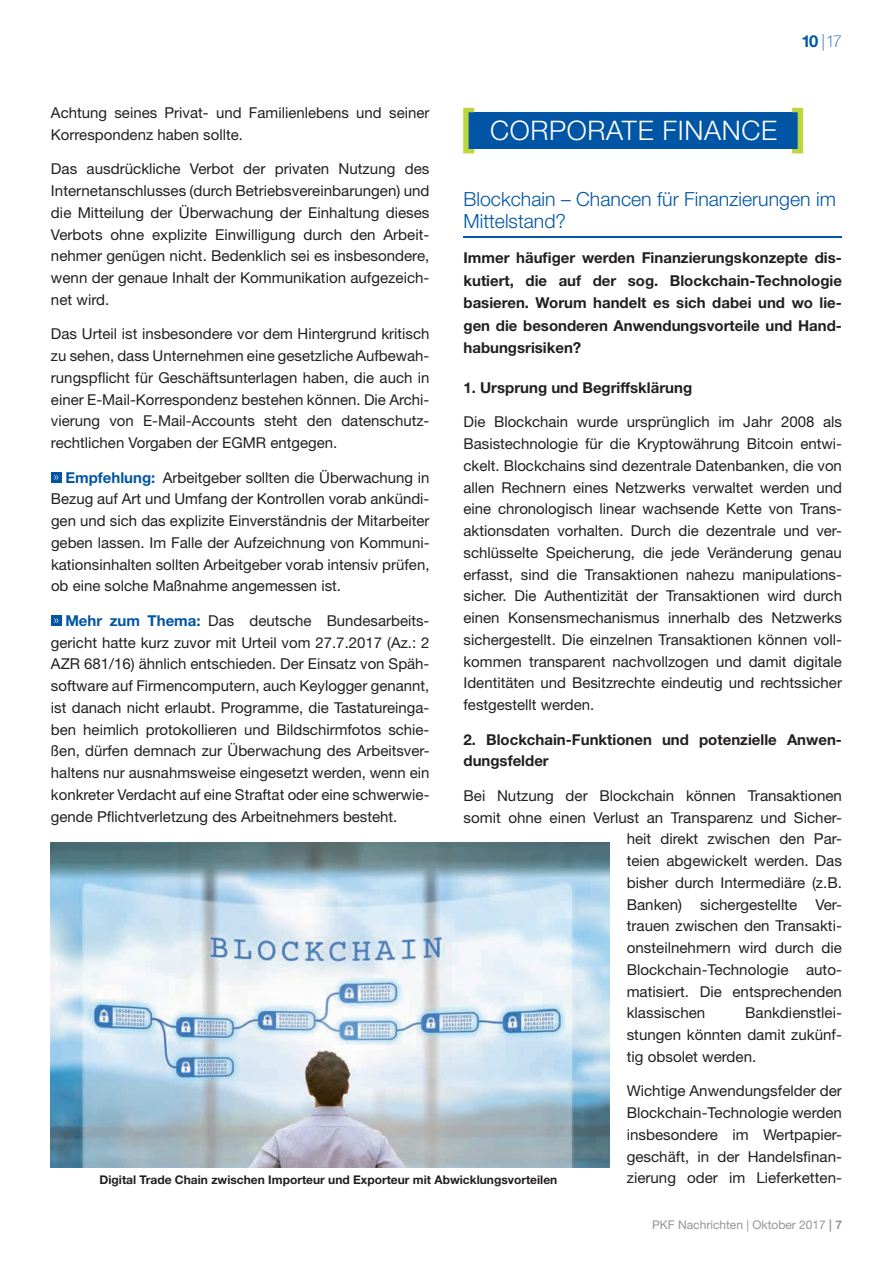
<style>
.page{position:relative;width:893px;height:1263px;background:#fff}
.page>*{position:absolute;margin:0;border:0;box-sizing:border-box;transform-origin:0 0}
.t1{font:300 27px "Helvetica Neue LT";letter-spacing:.025em;color:#fff}
.t2{font:300 19.5px/22.5px "Helvetica Neue LT";color:#0155a5}
.t3{font:100 16.5px "Helvetica Neue LT";color:#0155a5}
.t4{font:15px/21.8px "Helvetica Neue LT";color:#231f20;text-align:justify}
.t5{font:700 15px/22.5px "Helvetica Neue LT";color:#231f20;text-align:justify}
.t6{font:700 12px "Helvetica Neue LT";color:#231f20}
.t7{font:12px "Helvetica Neue LT";color:#939598}
.s1{font-weight:700;color:#0155a5}
.s2{font-weight:700}
.s3{font-weight:500;font-size:49.5px;color:#bdd63e}
</style>
<div class="page">
<div style="left:51px;top:472px;width:11px;height:11px;background:#0155a5"></div>
<svg style="left:54px;top:475px;width:4px;height:5px"></svg>
<div style="left:51px;top:615px;width:11px;height:11px;background:#0155a5"></div>
<svg style="left:54px;top:618px;width:4px;height:5px"></svg>
<div style="left:468px;top:112px;width:333px;height:37px;background:#0155a5"></div>
<hr style="left:463px;top:237px;width:379px;height:1px;background:#0155a5">
<img style="left:51px;top:843px;width:559px;height:324px">
<p class="t4" style="left:51px;top:104px;width:380px">Achtung seines Privat- und Familienlebens und seiner<br>Korrespondenz haben sollte.</p>
<p class="t4" style="left:51px;top:160px;width:380px">Das ausdrückliche Verbot der privaten Nutzung des Internetanschlusses (durch Betriebsvereinbarungen) und die Mitteilung der Überwachung der Einhaltung dieses Verbots ohne explizite Einwilligung durch den Arbeit&shy;nehmer genügen nicht. Bedenklich sei es insbesondere, wenn der genaue Inhalt der Kommunikation aufgezeich&shy;net wird.</p>
<p class="t4" style="left:51px;top:325px;width:380px">Das Urteil ist insbesondere vor dem Hintergrund kritisch zu sehen, dass Unternehmen eine gesetzliche Aufbewah&shy;rungspflicht für Geschäftsunterlagen haben, die auch in einer E-Mail-Korrespondenz bestehen können. Die Archi&shy;vierung von E-Mail-Accounts steht den datenschutz&shy;rechtlichen Vorgaben der EGMR entgegen.</p>
<p class="t4" style="left:51px;top:468px;width:380px;text-indent:14px"><span class="s1">Empfehlung:</span> Arbeitgeber sollten die Überwachung in Bezug auf Art und Umfang der Kontrollen vorab ankündi&shy;gen und sich das explizite Einverständnis der Mitarbeiter geben lassen. Im Falle der Aufzeichnung von Kommuni&shy;kationsinhalten sollten Arbeitgeber vorab intensiv prüfen, ob eine solche Maßnahme angemessen ist.</p>
<p class="t4" style="left:51px;top:611px;width:380px;text-indent:14px"><span class="s1">Mehr zum Thema:</span> Das deutsche Bundesarbeits&shy;gericht hatte kurz zuvor mit Urteil vom 27.7.2017 (Az.: 2<br>AZR 681/16) ähnlich entschieden. Der Einsatz von Späh&shy;software auf Firmencomputern, auch Keylogger genannt, ist danach nicht erlaubt. Programme, die Tastatureinga&shy;ben heimlich protokollieren und Bildschirmfotos schie&shy;ßen, dürfen demnach zur Überwachung des Arbeitsver&shy;haltens nur ausnahmsweise eingesetzt werden, wenn ein konkreter Verdacht auf eine Straftat oder eine schwerwie&shy;gende Pflichtverletzung des Arbeitnehmers besteht.</p>
<p class="t3" style="left:801px;top:35px;width:42px"><span class="s2">10</span> |17</p>
<h1 class="t1" style="left:460px;top:121px;width:348px"><span class="s3">[</span> CORPORATE FINANCE <span class="s3">]</span></h1>
<h2 class="t2" style="left:463px;top:190px;width:374px">Blockchain – Chancen für Finanzierungen im<br>Mittelstand?</h2>
<p class="t5" style="left:463px;top:248px;width:380px">Immer häufiger werden Finanzierungskonzepte dis&shy;kutiert, die auf der sog. Blockchain-Technologie basieren. Worum handelt es sich dabei und wo lie&shy;gen die besonderen Anwendungsvorteile und Hand&shy;habungsrisiken?</p>
<p class="t5" style="left:463px;top:378px;width:230px">1. Ursprung und Begriffsklärung</p>
<p class="t4" style="left:463px;top:413px;width:380px">Die Blockchain wurde ursprünglich im Jahr 2008 als Basistechnologie für die Kryptowährung Bitcoin entwi&shy;ckelt. Blockchains sind dezentrale Datenbanken, die von allen Rechnern eines Netzwerks verwaltet werden und eine chronologisch linear wachsende Kette von Trans&shy;aktionsdaten vorhalten. Durch die dezentrale und ver&shy;schlüsselte Speicherung, die jede Veränderung genau erfasst, sind die Transaktionen nahezu manipulations&shy;sicher. Die Authentizität der Transaktionen wird durch einen Konsensmechanismus innerhalb des Netzwerks sichergestellt. Die einzelnen Transaktionen können voll&shy;kommen transparent nachvollzogen und damit digitale Identitäten und Besitzrechte eindeutig und rechtssicher festgestellt werden.</p>
<p class="t5" style="left:463px;top:730px;width:380px;line-height:21.8px">2. Blockchain-Funktionen und potenzielle Anwen&shy;dungsfelder</p>
<p class="t4" style="left:463px;top:786px;width:380px">Bei Nutzung der Blockchain können Transaktionen</p>
<p class="t4" style="left:463px;top:808px;width:380px">somit ohne einen Verlust an Transparenz und Sicher-</p>
<p class="t4" style="left:627px;top:830px;width:217px">heit direkt zwischen den Par-</p>
<p class="t4" style="left:627px;top:852px;width:217px">teien abgewickelt werden. Das</p>
<p class="t4" style="left:627px;top:873px;width:217px">bisher durch Intermediäre (z.B.</p>
<p class="t4" style="left:627px;top:895px;width:217px">Banken) sichergestellte Ver-</p>
<p class="t4" style="left:627px;top:917px;width:217px">trauen zwischen den Transakti-</p>
<p class="t4" style="left:627px;top:939px;width:217px">onsteilnehmern wird durch die</p>
<p class="t4" style="left:627px;top:960px;width:217px">Blockchain-Technologie auto-</p>
<p class="t4" style="left:627px;top:982px;width:217px">matisiert. Die entsprechenden</p>
<p class="t4" style="left:627px;top:1004px;width:80px">klassischen</p>
<p class="t4" style="left:627px;top:1004px;width:217px;text-indent:118px">Bankdienstlei&shy;stungen könnten damit zukünf&shy;tig obsolet werden.</p>
<p class="t4" style="left:627px;top:1082px;width:217px">Wichtige Anwendungsfelder der Blockchain-Technologie werden insbesondere im Wertpapier&shy;geschäft, in der Handelsfinan-</p>
<p class="t6" style="left:100px;top:1176px;width:459px">Digital Trade Chain zwischen Importeur und Exporteur mit Abwicklungsvorteilen</p>
<p class="t4" style="left:627px;top:1169px;width:217px">zierung oder im Lieferketten-</p>
<p class="t7" style="left:652px;top:1220px;width:191px">PKF Nachrichten | Oktober 2017 <span class="s2">| 7</span></p>
</div>
